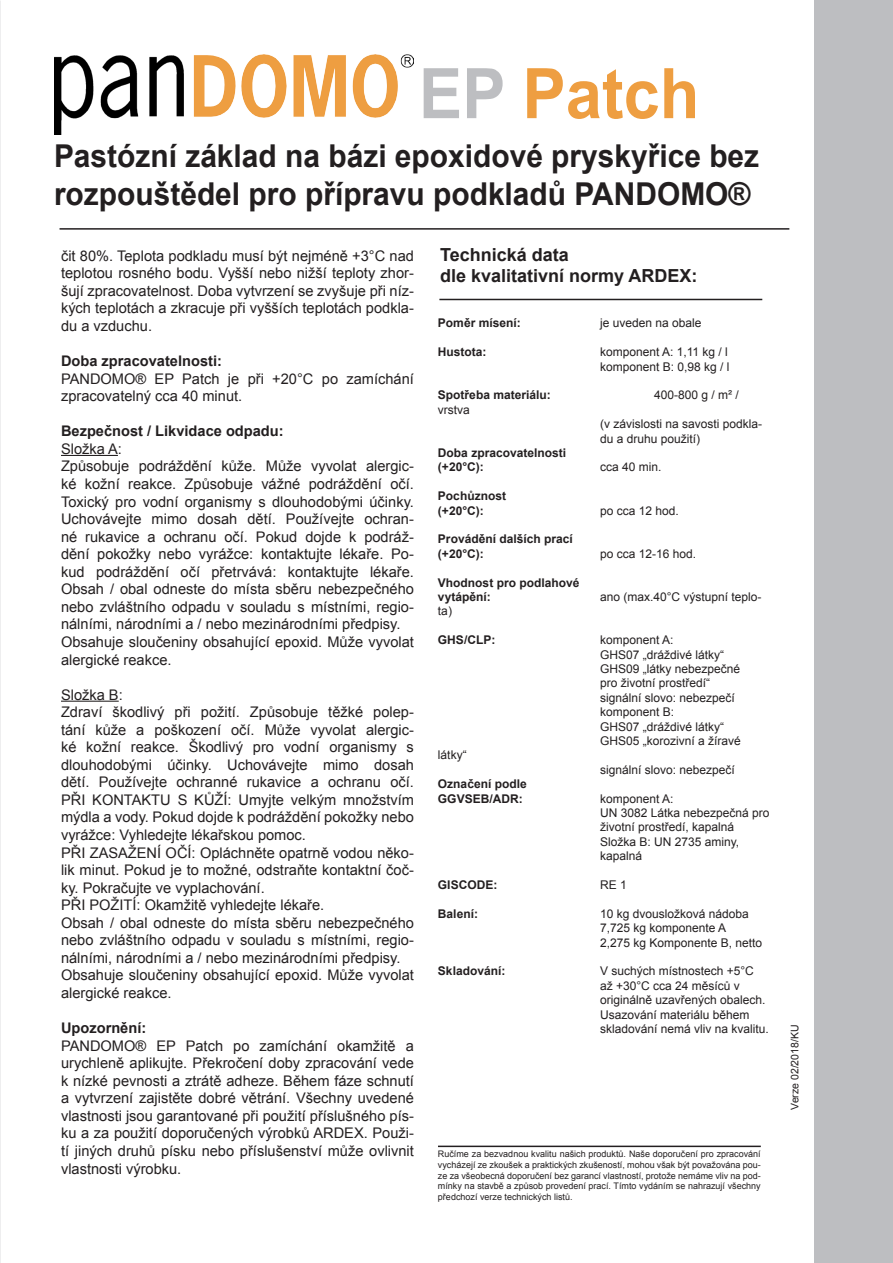
<style>
.page{position:relative;width:893px;height:1263px;background:#fff}
.page>*{position:absolute;margin:0;border:0;box-sizing:border-box;transform-origin:0 0}
.t1{font:700 69.75px "Arial";color:#ee9e41;scale:.93 1}
.t2{font:700 31.5px "Arial";color:#231f20;scale:.95 1}
.t3{font:700 18px "Arial";color:#231f20}
.t4{font:14.7px/17.5px "Arial";color:#231f20;text-align:justify}
.t5{font:700 14.7px "Arial";color:#231f20}
.t6{font:12px/14.4px "Arial";color:#231f20}
.t7{font:700 12px "Arial";color:#231f20}
.t8{font:10.5px "Arial";color:#231f20}
.t9{font:9px/10.8px "Arial";color:#231f20;text-align:justify}
.s1{color:#bdbec1}
</style>
<div class="page">
<hr style="left:60px;top:228px;width:729px;height:2px;background:#231f20">
<hr style="left:439px;top:299px;width:323px;height:1px;background:#231f20">
<hr style="left:438px;top:1145px;width:323px;height:2px;background:#231f20">
<img style="left:54px;top:54px;width:360px;height:80px">
<div style="left:814px;top:0;width:79px;height:1263px;background:#bdbec1"></div>
<hr style="left:61px;top:455px;width:57px;height:1px;background:#231f20">
<hr style="left:61px;top:701px;width:58px;height:1px;background:#231f20">
<p class="t1" style="left:419px;top:47px;width:303px"><span class="s1">EP</span> Patch</p>
<p class="t2" style="left:54px;top:135px;width:744px">Pastózní základ na bázi epoxidové pryskyřice bez</p>
<p class="t2" style="left:54px;top:173px;width:735px">rozpouštědel pro přípravu podkladů PANDOMO®</p>
<p class="t4" style="left:61px;top:247px;width:354px">čit 80%. Teplota podkladu musí být nejméně +3°C nad teplotou rosného bodu. Vyšší nebo nižší teploty zhor&shy;šují zpracovatelnost. Doba vytvrzení se zvyšuje při níz&shy;kých teplotách a zkracuje při vyšších teplotách podkla&shy;du a vzduchu.</p>
<p class="t5" style="left:61px;top:351px;width:162px">Doba zpracovatelnosti:</p>
<p class="t4" style="left:61px;top:370px;width:354px">PANDOMO® EP Patch je při +20°C po zamíchání zpracovatelný cca 40 minut.</p>
<p class="t5" style="left:61px;top:421px;width:224px">Bezpečnost / Likvidace odpadu:</p>
<p class="t4" style="left:61px;top:440px;width:62px">Složka A:</p>
<p class="t4" style="left:61px;top:458px;width:354px">Způsobuje podráždění kůže. Může vyvolat alergic&shy;ké kožní reakce. Způsobuje vážné podráždění očí.<br>Toxický pro vodní organismy s dlouhodobými účinky.<br>Uchovávejte mimo dosah dětí. Používejte ochran&shy;né rukavice a ochranu očí. Pokud dojde k podráž&shy;dění pokožky nebo vyrážce: kontaktujte lékaře. Po&shy;kud podráždění očí přetrvává: kontaktujte lékaře.<br>Obsah / obal odneste do místa sběru nebezpečného nebo zvláštního odpadu v souladu s místními, regio&shy;nálními, národními a / nebo mezinárodními předpisy.</p>
<p class="t4" style="left:61px;top:633px;width:354px">Obsahuje sloučeniny obsahující epoxid. Může vyvolat alergické reakce.</p>
<p class="t4" style="left:61px;top:686px;width:63px">Složka B:</p>
<p class="t4" style="left:61px;top:703px;width:354px">Zdraví škodlivý při požití. Způsobuje těžké polep&shy;tání kůže a poškození očí. Může vyvolat alergic&shy;ké kožní reakce. Škodlivý pro vodní organismy s dlouhodobými účinky. Uchovávejte mimo dosah dětí. Používejte ochranné rukavice a ochranu očí.<br>PŘI KONTAKTU S KŮŽÍ: Umyjte velkým množstvím mýdla a vody. Pokud dojde k podráždění pokožky nebo vyrážce: Vyhledejte lékařskou pomoc.</p>
<p class="t4" style="left:61px;top:844px;width:354px">PŘI ZASAŽENÍ OČÍ: Opláchněte opatrně vodou něko&shy;lik minut. Pokud je to možné, odstraňte kontaktní čoč&shy;ky. Pokračujte ve vyplachování.</p>
<p class="t4" style="left:61px;top:896px;width:265px">PŘI POŽITÍ: Okamžitě vyhledejte lékaře.</p>
<p class="t4" style="left:61px;top:914px;width:354px">Obsah / obal odneste do místa sběru nebezpečného nebo zvláštního odpadu v souladu s místními, regio&shy;nálními, národními a / nebo mezinárodními předpisy.</p>
<p class="t4" style="left:61px;top:967px;width:354px">Obsahuje sloučeniny obsahující epoxid. Může vyvolat alergické reakce.</p>
<p class="t5" style="left:61px;top:1018px;width:87px">Upozornění:</p>
<p class="t4" style="left:61px;top:1037px;width:354px">PANDOMO® EP Patch po zamíchání okamžitě a urychleně aplikujte. Překročení doby zpracování vede k nízké pevnosti a ztrátě adheze. Během fáze schnutí a vytvrzení zajistěte dobré větrání. Všechny uvedené vlastnosti jsou garantované při použití příslušného pís&shy;ku a za použití doporučených výrobků ARDEX. Použi&shy;tí jiných druhů písku nebo příslušenství může ovlivnit vlastnosti výrobku.</p>
<p class="t3" style="left:440px;top:242px;width:130px">Technická data</p>
<p class="t3" style="left:440px;top:264px;width:259px">dle kvalitativní normy ARDEX:</p>
<p class="t7" style="left:438px;top:315px;width:84px">Poměr mísení:</p>
<p class="t6" style="left:600px;top:316px;width:103px">je uveden na obale</p>
<p class="t7" style="left:438px;top:344px;width:50px">Hustota:</p>
<p class="t6" style="left:600px;top:345px;width:129px">komponent A: 1,11 kg / l</p>
<p class="t6" style="left:600px;top:359px;width:131px">komponent B: 0,98 kg / l</p>
<p class="t7" style="left:438px;top:387px;width:114px">Spotřeba materiálu:</p>
<p class="t6" style="left:654px;top:388px;width:86px">400-800 g / m² /</p>
<p class="t6" style="left:438px;top:402px;width:34px">vrstva</p>
<p class="t6" style="left:600px;top:417px;width:164px">(v závislosti na savosti podkla&shy;du a druhu použití)</p>
<p class="t7" style="left:438px;top:445px;width:130px">Doba zpracovatelnosti</p>
<p class="t7" style="left:438px;top:459px;width:47px">(+20°C):</p>
<p class="t6" style="left:600px;top:460px;width:63px">cca 40 min.</p>
<p class="t7" style="left:438px;top:488px;width:70px">Pochůznost</p>
<p class="t7" style="left:438px;top:502px;width:47px">(+20°C):</p>
<p class="t6" style="left:600px;top:503px;width:80px">po cca 12 hod.</p>
<p class="t7" style="left:438px;top:531px;width:136px">Provádění dalších prací</p>
<p class="t7" style="left:438px;top:545px;width:47px">(+20°C):</p>
<p class="t6" style="left:600px;top:546px;width:98px">po cca 12-16 hod.</p>
<p class="t7" style="left:438px;top:574px;width:143px">Vhodnost pro podlahové</p>
<p class="t7" style="left:438px;top:589px;width:54px">vytápění:</p>
<p class="t6" style="left:600px;top:590px;width:163px">ano (max.40°C výstupní teplo-</p>
<p class="t6" style="left:438px;top:604px;width:16px">ta)</p>
<p class="t7" style="left:438px;top:632px;width:59px">GHS/CLP:</p>
<p class="t6" style="left:600px;top:633px;width:75px">komponent A:</p>
<p class="t6" style="left:600px;top:647px;width:126px">GHS07 „dráždivé látky“</p>
<p class="t6" style="left:600px;top:662px;width:142px">GHS09 „látky nebezpečné</p>
<p class="t6" style="left:600px;top:676px;width:112px">pro životní prostředí“</p>
<p class="t6" style="left:600px;top:690px;width:136px">signální slovo: nebezpečí</p>
<p class="t6" style="left:600px;top:705px;width:76px">komponent B:</p>
<p class="t6" style="left:600px;top:719px;width:126px">GHS07 „dráždivé látky“</p>
<p class="t6" style="left:600px;top:734px;width:142px">GHS05 „korozivní a žíravé</p>
<p class="t6" style="left:438px;top:748px;width:30px">látky“</p>
<p class="t6" style="left:600px;top:762px;width:136px">signální slovo: nebezpečí</p>
<p class="t7" style="left:438px;top:776px;width:90px">Označení podle</p>
<p class="t7" style="left:438px;top:790px;width:86px">GGVSEB/ADR:</p>
<p class="t6" style="left:600px;top:791px;width:75px">komponent A:</p>
<p class="t6" style="left:600px;top:806px;width:171px">UN 3082 Látka nebezpečná pro životní prostředí, kapalná<br>Složka B: UN 2735 aminy, kapalná</p>
<p class="t7" style="left:438px;top:877px;width:61px">GISCODE:</p>
<p class="t6" style="left:600px;top:878px;width:28px">RE 1</p>
<p class="t7" style="left:438px;top:905px;width:42px">Balení:</p>
<p class="t6" style="left:600px;top:906px;width:164px">10 kg dvousložková nádoba<br>7,725 kg komponente A<br>2,275 kg Komponente B, netto</p>
<p class="t7" style="left:438px;top:963px;width:69px">Skladování:</p>
<p class="t6" style="left:600px;top:964px;width:170px">V suchých místnostech +5°C až +30°C cca 24 měsíců v originálně uzavřených obalech.<br>Usazování materiálu během skladování nemá vliv na kvalitu.</p>
<p class="t9" style="left:438px;top:1148px;width:324px">Ručíme za bezvadnou kvalitu našich produktů. Naše doporučení pro zpracování vycházejí ze zkoušek a praktických zkušeností, mohou však být považována pou&shy;ze za všeobecná doporučení bez garancí vlastností, protože nemáme vliv na pod&shy;mínky na stavbě a způsob provedení prací. Tímto vydáním se nahrazují všechny předchozí verze technických listů.</p>
<p class="t8" style="left:788px;top:1110px;width:87px;rotate:-90deg">Verze 02/2018/KU</p>
</div>
